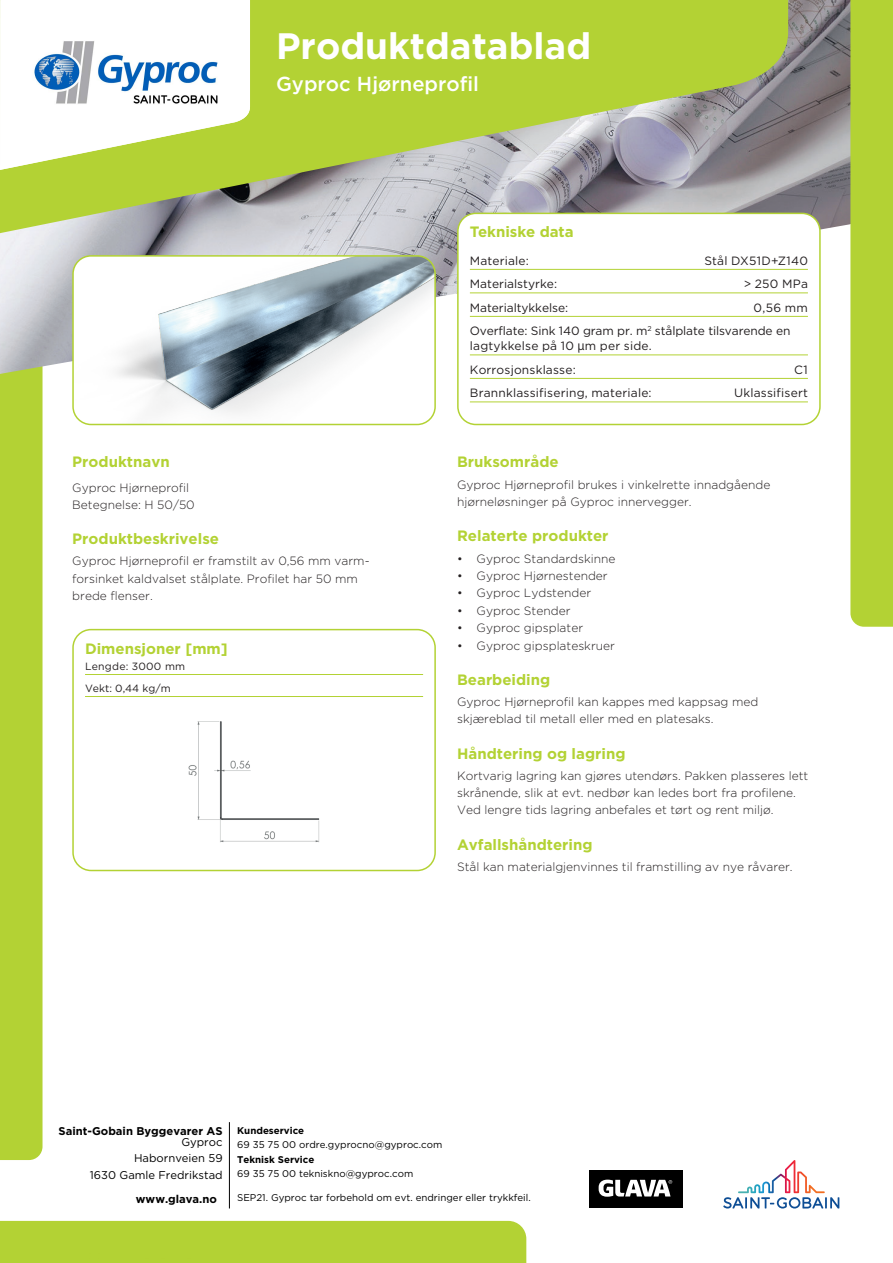
<style>
.page{position:relative;width:893px;height:1263px;background:#fff}
.page>*{position:absolute;margin:0;border:0;box-sizing:border-box;transform-origin:0 0}
.t1{font:700 36.75px "Gotham";color:#fff}
.t2{font:500 20.25px "Gotham";color:#fff}
.t3{font:700 15px "Gotham";color:#b3d234}
.t4{font:300 12px/17.4px "Gotham";color:#231f20}
.t5{font:12px/23.5px "Gotham";letter-spacing:.015em;color:#231f20}
.t6{font:12px/23.4px "Gotham";letter-spacing:-.01em;color:#231f20}
.t7{font:12px "Gotham";letter-spacing:-.005em;color:#231f20}
.t8{font:11.25px/16.2px "Gotham";color:#000;text-align:right}
.t9{font:700 11.25px "Gotham";color:#000}
.t10{font:10.5px/22px "Gotham";letter-spacing:.025em;color:#231f20}
.t11{font:9.75px "Gotham";color:#000}
.t12{font:700 9.75px "Gotham";color:#000}
.s1{font-family:"Koz Go Pr 6 N"}
</style>
<div class="page">
<div style="left:0;top:386px;width:43px;height:774px;background:#b3d234"></div>
<img style="left:0;top:0;width:850px;height:375px">
<div style="left:0;top:1221px;width:526px;height:42px;background:#b3d234"></div>
<svg style="left:723px;top:1160px;width:116px;height:48px"></svg>
<svg style="left:0;top:0;width:788px;height:307px;background:#b1c071"></svg>
<div style="left:850px;top:0;width:43px;height:627px;background:#b3d234"></div>
<img style="left:73px;top:256px;width:362px;height:168px">
<div style="left:72px;top:255px;width:364px;height:170px;border:2px solid #b3d234;border-radius:18px"></div>
<div style="left:458px;top:213px;width:362px;height:211px;background:#fff;border-radius:18px"></div>
<div style="left:457px;top:213px;width:364px;height:212px;border:2px solid #b3d234;border-radius:18px"></div>
<hr style="left:470px;top:269px;width:338px;height:1px;background:#b3d234">
<hr style="left:470px;top:292px;width:338px;height:1px;background:#b3d234">
<hr style="left:470px;top:316px;width:338px;height:1px;background:#b3d234">
<hr style="left:470px;top:354px;width:338px;height:1px;background:#b3d234">
<hr style="left:470px;top:378px;width:338px;height:1px;background:#b3d234">
<hr style="left:470px;top:401px;width:338px;height:1px;background:#b3d234">
<div style="left:72px;top:629px;width:364px;height:242px;border:2px solid #b3d234;border-radius:18px"></div>
<hr style="left:85px;top:674px;width:338px;height:1px;background:#b3d234">
<hr style="left:85px;top:696px;width:338px;height:1px;background:#b3d234">
<img style="left:188px;top:721px;width:132px;height:122px">
<div style="left:590px;top:1170px;width:93px;height:38px;background:#000"></div>
<svg style="left:599px;top:1179px;width:73px;height:18px"></svg>
<hr style="left:229px;top:1122px;width:1px;height:86px;background:#000">
<img style="left:1px;top:1px;width:249px;height:169px">
<h1 class="t1" style="left:276px;top:22px;width:317px">Produktdatablad</h1>
<h2 class="t2" style="left:276px;top:70px;width:204px">Gyproc Hjørneprofil</h2>
<p class="t3" style="left:470px;top:222px;width:105px">Tekniske data</p>
<p class="t5" style="left:470px;top:248px;width:60px">Materiale:</p>
<p class="t5" style="left:704px;top:248px;width:105px">Stål DX51D+Z140</p>
<p class="t5" style="left:470px;top:272px;width:89px">Materialstyrke:</p>
<p class="t5" style="left:744px;top:272px;width:66px">&gt; 250 MPa</p>
<p class="t7" style="left:470px;top:300px;width:100px">Materialtykkelse:</p>
<p class="t6" style="left:470px;top:296px;width:340px;text-indent:284px">0,56 mm<br>Overflate: Sink 140 gram pr. m<sup>2</sup> stålplate tilsvarende en</p>
<p class="t5" style="left:470px;top:334px;width:183px">lagtykkelse på 10 <span class="s1">µ</span>m per side.<br>Korrosjonsklasse:</p>
<p class="t5" style="left:794px;top:357px;width:15px">C1</p>
<p class="t3" style="left:72px;top:452px;width:99px">Produktnavn</p>
<p class="t4" style="left:72px;top:478px;width:124px">Gyproc Hjørneprofil<br>Betegnelse: H 50/50</p>
<p class="t3" style="left:72px;top:529px;width:148px">Produktbeskrivelse</p>
<p class="t4" style="left:72px;top:552px;width:299px">Gyproc Hjørneprofil er framstilt av 0,56 mm varm&shy;forsinket kaldvalset stålplate. Profilet har 50 mm brede flenser.</p>
<p class="t3" style="left:85px;top:639px;width:144px">Dimensjoner [mm]</p>
<p class="t10" style="left:85px;top:655px;width:101px">Lengde: 3000 mm<br>Vekt: 0,44 kg/m</p>
<p class="t5" style="left:470px;top:381px;width:183px">Brannklassifisering, materiale:</p>
<p class="t5" style="left:734px;top:381px;width:75px">Uklassifisert</p>
<p class="t3" style="left:457px;top:452px;width:103px">Bruksområde</p>
<p class="t4" style="left:457px;top:475px;width:315px">Gyproc Hjørneprofil brukes i vinkelrette innadgående hjørneløsninger på Gyproc innervegger.</p>
<p class="t3" style="left:457px;top:526px;width:153px">Relaterte produkter</p>
<p class="t4" style="left:457px;top:549px;width:160px">• Gyproc Standardskinne</p>
<p class="t4" style="left:457px;top:567px;width:152px">• Gyproc Hjørnestender</p>
<p class="t4" style="left:457px;top:584px;width:136px">• Gyproc Lydstender</p>
<p class="t4" style="left:457px;top:601px;width:115px">• Gyproc Stender</p>
<p class="t4" style="left:457px;top:619px;width:128px">• Gyproc gipsplater</p>
<p class="t4" style="left:457px;top:636px;width:159px">• Gyproc gipsplateskruer</p>
<p class="t3" style="left:457px;top:669px;width:95px">Bearbeiding</p>
<p class="t4" style="left:457px;top:692px;width:303px">Gyproc Hjørneprofil kan kappes med kappsag med skjæreblad til metall eller med en platesaks.</p>
<p class="t3" style="left:457px;top:743px;width:170px">Håndtering og lagring</p>
<p class="t4" style="left:457px;top:766px;width:353px">Kortvarig lagring kan gjøres utendørs. Pakken plasseres lett skrånende, slik at evt. nedbør kan ledes bort fra profilene.<br>Ved lengre tids lagring anbefales et tørt og rent miljø.</p>
<p class="t3" style="left:457px;top:834px;width:137px">Avfallshåndtering</p>
<p class="t4" style="left:457px;top:857px;width:337px">Stål kan materialgjenvinnes til framstilling av nye råvarer.</p>
<p class="t9" style="left:59px;top:1123px;width:165px">Saint-Gobain Byggevarer AS</p>
<p class="t8" style="left:90px;top:1134px;width:134px">Gyproc<br>Habornveien 59<br>1630 Gamle Fredrikstad</p>
<p class="t9" style="left:136px;top:1191px;width:83px">www.glava.no</p>
<p class="t12" style="left:237px;top:1124px;width:69px">Kundeservice</p>
<p class="t11" style="left:237px;top:1139px;width:207px">69 35 75 00 ordre.gyprocno@gyproc.com</p>
<p class="t12" style="left:237px;top:1153px;width:79px">Teknisk Service</p>
<p class="t11" style="left:237px;top:1168px;width:178px">69 35 75 00 tekniskno@gyproc.com</p>
<p class="t11" style="left:237px;top:1191px;width:295px">SEP21. Gyproc tar forbehold om evt. endringer eller trykkfeil.</p>
</div>
